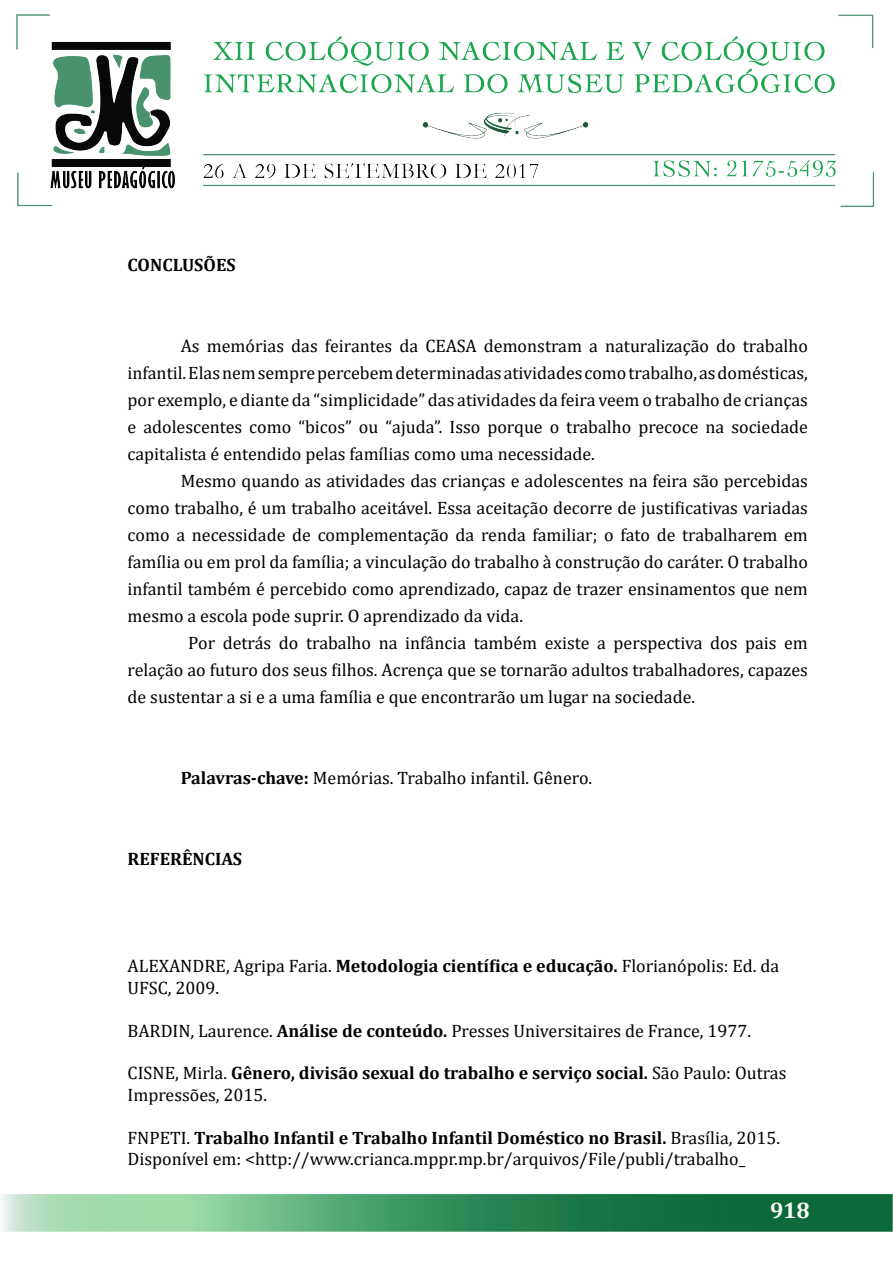
<style>
.page{position:relative;width:893px;height:1263px;background:#fff}
.page>*{position:absolute;margin:0;border:0;box-sizing:border-box;transform-origin:0 0}
.t1{font:700 22.5px "Cambria";color:#fff}
.t2{font:18px/27px "Cambria";color:#000;text-align:justify}
.t3{font:700 18px/21.6px "Cambria";color:#000}
.s1{font-weight:700}
.s2{font-weight:400}
</style>
<div class="page">
<img style="left:2px;top:14px;width:890px;height:1218px">
<p class="t3" style="left:128px;top:253px;width:110px">CONCLUSÕES</p>
<p class="t2" style="left:128px;top:332px;width:682px;text-indent:53px">As memórias das feirantes da CEASA demonstram a naturalização do trabalho infantil. Elas nem sempre percebem determinadas atividades como trabalho, as domésticas, por exemplo, e diante da “simplicidade” das atividades da feira veem o trabalho de crianças e adolescentes como “bicos” ou “ajuda”. Isso porque o trabalho precoce na sociedade capitalista é entendido pelas famílias como uma necessidade.</p>
<p class="t2" style="left:128px;top:467px;width:682px;text-indent:53px">Mesmo quando as atividades das crianças e adolescentes na feira são percebidas como trabalho, é um trabalho aceitável. Essa aceitação decorre de justificativas variadas como a necessidade de complementação da renda familiar; o fato de trabalharem em família ou em prol da família; a vinculação do trabalho à construção do caráter. O trabalho infantil também é percebido como aprendizado, capaz de trazer ensinamentos que nem mesmo a escola pode suprir. O aprendizado da vida.</p>
<p class="t2" style="left:128px;top:629px;width:682px;text-indent:61px">Por detrás do trabalho na infância também existe a perspectiva dos pais em relação ao futuro dos seus filhos. Acrença que se tornarão adultos trabalhadores, capazes de sustentar a si e a uma família e que encontrarão um lugar na sociedade.</p>
<p class="t2" style="left:181px;top:764px;width:413px"><span class="s1">Palavras-chave:</span> Memórias. Trabalho infantil. Gênero.</p>
<p class="t3" style="left:128px;top:847px;width:116px">REFERÊNCIAS</p>
<p class="t2" style="left:128px;top:955px;width:653px;line-height:21.6px">ALEXANDRE, Agripa Faria. <span class="s1">Metodologia científica e educação.</span> Florianópolis: Ed. da<br>UFSC, 2009.</p>
<p class="t2" style="left:128px;top:1017px;width:625px">BARDIN, Laurence. <span class="s1">Análise de conteúdo.</span> Presses Universitaires de France, 1977.</p>
<p class="t3" style="left:128px;top:1062px;width:660px"><span class="s2">CISNE, Mirla.</span> Gênero, divisão sexual do trabalho e serviço social. <span class="s2">São Paulo: Outras<br>Impressões, 2015.</span></p>
<p class="t2" style="left:128px;top:1127px;width:654px;line-height:21.6px">FNPETI. <span class="s1">Trabalho Infantil e Trabalho Infantil Doméstico no Brasil.</span> Brasília, 2015.<br>Disponível em: &lt;http://www.crianca.mppr.mp.br/arquivos/File/publi/trabalho_</p>
<p class="t1" style="left:770px;top:1195px;width:41px">918</p>
</div>
